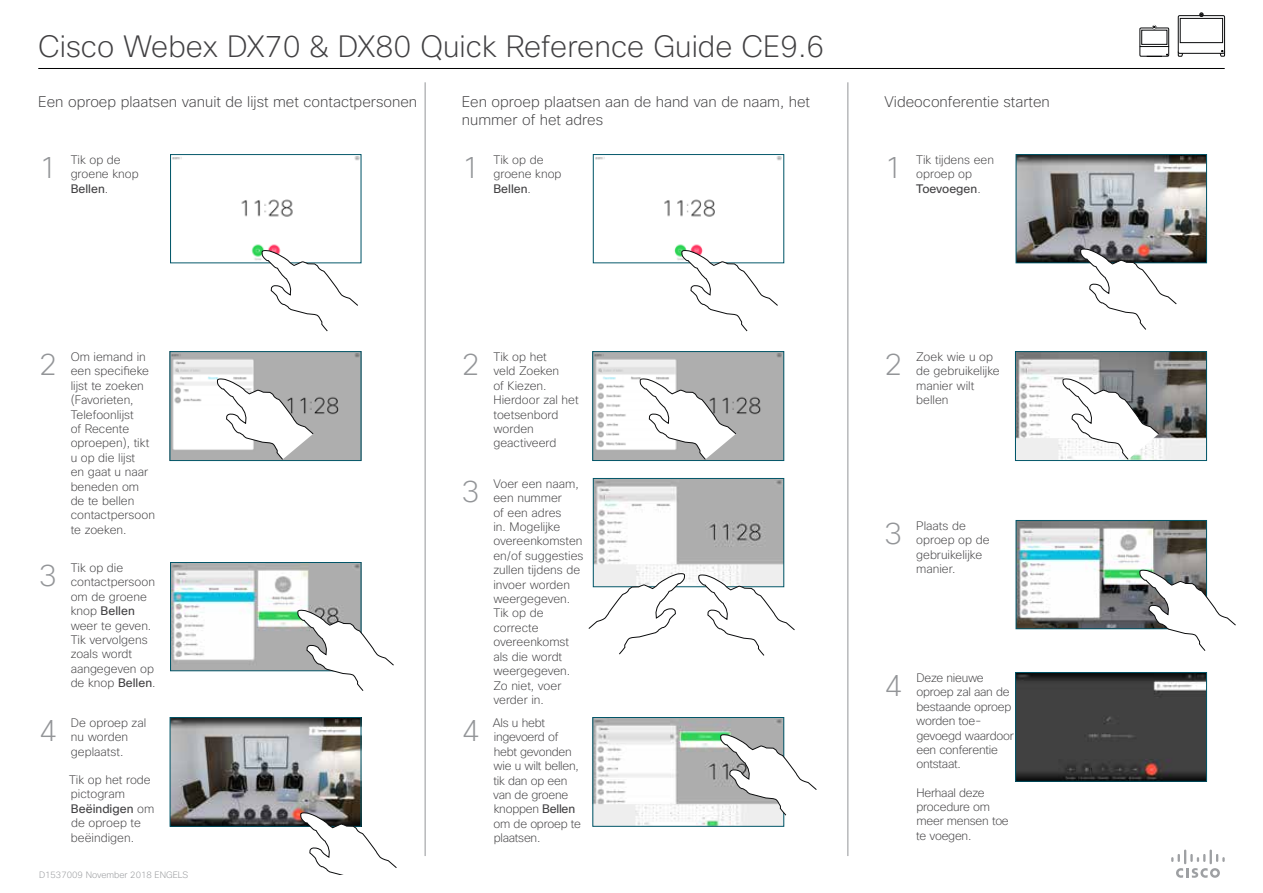
<style>
.page{position:relative;width:1263px;height:893px;background:#fff}
.page>*{position:absolute;margin:0;border:0;box-sizing:border-box;transform-origin:0 0}
.t1{font:200 30px "Cisco Sans";color:#414042}
.t2{font:200 30px "Cisco Sans";color:#939598}
.t3{font:200 15px/18px "Cisco Sans";color:#414042}
.t4{font:200 12px/14.4px "Cisco Sans";color:#414042}
.t5{font:200 12px/14.4px "Cisco Sans";letter-spacing:-.02em;color:#414042}
.t6{font:200 9px "Cisco Sans";color:#939598}
.s1{font-weight:400}
</style>
<div class="page">
<img style="left:172px;top:719px;width:187px;height:105px">
<div style="left:170px;top:717px;width:191px;height:109px;border:1px solid #005568"></div>
<img style="left:172px;top:156px;width:187px;height:105px">
<div style="left:170px;top:154px;width:191px;height:109px;border:1px solid #005568"></div>
<svg style="left:262px;top:250px;width:96px;height:81px"></svg>
<img style="left:172px;top:564px;width:187px;height:105px">
<div style="left:170px;top:562px;width:191px;height:109px;border:1px solid #005568"></div>
<svg style="left:297px;top:609px;width:97px;height:82px"></svg>
<svg style="left:300px;top:812px;width:97px;height:63px"></svg>
<img style="left:172px;top:354px;width:187px;height:105px">
<div style="left:170px;top:352px;width:191px;height:109px;border:1px solid #005568"></div>
<svg style="left:217px;top:378px;width:97px;height:82px"></svg>
<img style="left:595px;top:719px;width:187px;height:105px">
<div style="left:593px;top:717px;width:191px;height:109px;border:1px solid #005568"></div>
<img style="left:595px;top:156px;width:187px;height:104px">
<div style="left:593px;top:154px;width:191px;height:109px;border:1px solid #005568"></div>
<svg style="left:681px;top:250px;width:97px;height:81px"></svg>
<img style="left:595px;top:480px;width:187px;height:105px">
<div style="left:593px;top:478px;width:191px;height:109px;border:1px solid #005568"></div>
<svg style="left:698px;top:574px;width:97px;height:82px"></svg>
<svg style="left:588px;top:573px;width:97px;height:81px"></svg>
<svg style="left:720px;top:734px;width:97px;height:81px"></svg>
<img style="left:595px;top:353px;width:187px;height:106px">
<div style="left:593px;top:351px;width:191px;height:110px;border:1px solid #005568"></div>
<svg style="left:640px;top:378px;width:96px;height:82px"></svg>
<img style="left:1017px;top:674px;width:187px;height:105px">
<div style="left:1015px;top:672px;width:191px;height:109px;border:1px solid #005568"></div>
<img style="left:1018px;top:156px;width:186px;height:105px">
<div style="left:1016px;top:154px;width:190px;height:109px;border:1px solid #005568"></div>
<svg style="left:1080px;top:248px;width:97px;height:82px"></svg>
<img style="left:1018px;top:522px;width:186px;height:105px">
<div style="left:1016px;top:520px;width:190px;height:109px;border:1px solid #005568"></div>
<svg style="left:1139px;top:569px;width:97px;height:82px"></svg>
<img style="left:1017px;top:353px;width:187px;height:106px">
<div style="left:1015px;top:351px;width:191px;height:110px;border:1px solid #005568"></div>
<svg style="left:1062px;top:378px;width:97px;height:82px"></svg>
<hr style="left:425px;top:82px;width:1px;height:774px;background:#939598">
<hr style="left:847px;top:82px;width:1px;height:774px;background:#939598">
<svg style="left:1171px;top:849px;width:54px;height:29px"></svg>
<svg style="left:1139px;top:25px;width:30px;height:32px"></svg>
<svg style="left:1178px;top:13px;width:47px;height:44px"></svg>
<hr style="left:38px;top:68px;width:1187px;height:1px;background:#000">
<h1 class="t1" style="left:38px;top:27px;width:788px">Cisco Webex DX70 &amp; DX80 Quick Reference Guide CE9.6</h1>
<p class="t3" style="left:38px;top:93px;width:380px">Een oproep plaatsen vanuit de lijst met contactpersonen</p>
<p class="t3" style="left:884px;top:93px;width:167px">Videoconferentie starten</p>
<p class="t3" style="left:462px;top:93px;width:350px">Een oproep plaatsen aan de hand van de naam, het nummer of het adres</p>
<h1 class="t2" style="left:39px;top:149px;width:20px">1</h1>
<p class="t4" style="left:71px;top:152px;width:70px">Tik op de groene knop<br><span class="s1">Bellen</span>.</p>
<h1 class="t2" style="left:462px;top:149px;width:19px">1</h1>
<p class="t4" style="left:493px;top:152px;width:70px">Tik op de groene knop<br><span class="s1">Bellen</span>.</p>
<h1 class="t2" style="left:39px;top:346px;width:20px">2</h1>
<h1 class="t2" style="left:39px;top:556px;width:20px">3</h1>
<p class="t4" style="left:71px;top:350px;width:86px">Om iemand in een specifieke lijst te zoeken (Favorieten,<br>Telefoonlijst<br>of Recente oproepen), tikt u op die lijst<br>en gaat u naar beneden om de te bellen contactpersoon te zoeken.</p>
<p class="t4" style="left:71px;top:560px;width:86px">Tik op die contactpersoon om de groene knop <span class="s1">Bellen </span>weer te geven.<br>Tik vervolgens zoals wordt aangegeven op de knop <span class="s1">Bellen</span>.</p>
<h1 class="t2" style="left:462px;top:346px;width:19px">2</h1>
<h1 class="t2" style="left:462px;top:472px;width:19px">3</h1>
<p class="t4" style="left:493px;top:349px;width:87px">Tik op het<br>veld Zoeken<br>of Kiezen.<br>Hierdoor zal het toetsenbord worden geactiveerd</p>
<p class="t4" style="left:493px;top:476px;width:92px">Voer een naam, een nummer<br>of een adres<br>in. Mogelijke overeenkomsten en/of suggesties zullen tijdens de invoer worden weergegeven.<br>Tik op de correcte overeenkomst als die wordt weergegeven.<br>Zo niet, voer verder in.</p>
<h1 class="t2" style="left:39px;top:712px;width:20px">4</h1>
<p class="t5" style="left:493px;top:715px;width:89px">Als u hebt ingevoerd of hebt gevonden wie u wilt bellen, tik dan op een van de groene knoppen <span class="s1">Bellen </span>om de oproep te plaatsen.</p>
<p class="t4" style="left:71px;top:715px;width:77px">De oproep zal nu worden geplaatst.</p>
<p class="t4" style="left:69px;top:772px;width:87px">Tik op het rode pictogram<br><span class="s1">Beëindigen</span> om de oproep te beëindigen.</p>
<h1 class="t2" style="left:462px;top:711px;width:19px">4</h1>
<p class="t6" style="left:39px;top:869px;width:151px">D1537009 November 2018 ENGELS</p>
<h1 class="t2" style="left:884px;top:149px;width:19px">1</h1>
<p class="t4" style="left:916px;top:152px;width:79px">Tik tijdens een oproep op<br><span class="s1">Toevoegen</span>.</p>
<h1 class="t2" style="left:884px;top:346px;width:19px">2</h1>
<p class="t4" style="left:916px;top:349px;width:85px">Zoek wie u op de gebruikelijke manier wilt bellen</p>
<h1 class="t2" style="left:884px;top:514px;width:19px">3</h1>
<p class="t4" style="left:916px;top:518px;width:75px">Plaats de oproep op de gebruikelijke manier.</p>
<h1 class="t2" style="left:884px;top:666px;width:19px">4</h1>
<p class="t5" style="left:916px;top:670px;width:99px">Deze nieuwe oproep zal aan de bestaande oproep worden toe&shy;gevoegd waardoor een conferentie ontstaat.</p>
<p class="t5" style="left:916px;top:785px;width:94px">Herhaal deze procedure om meer mensen toe te voegen.</p>
</div>
